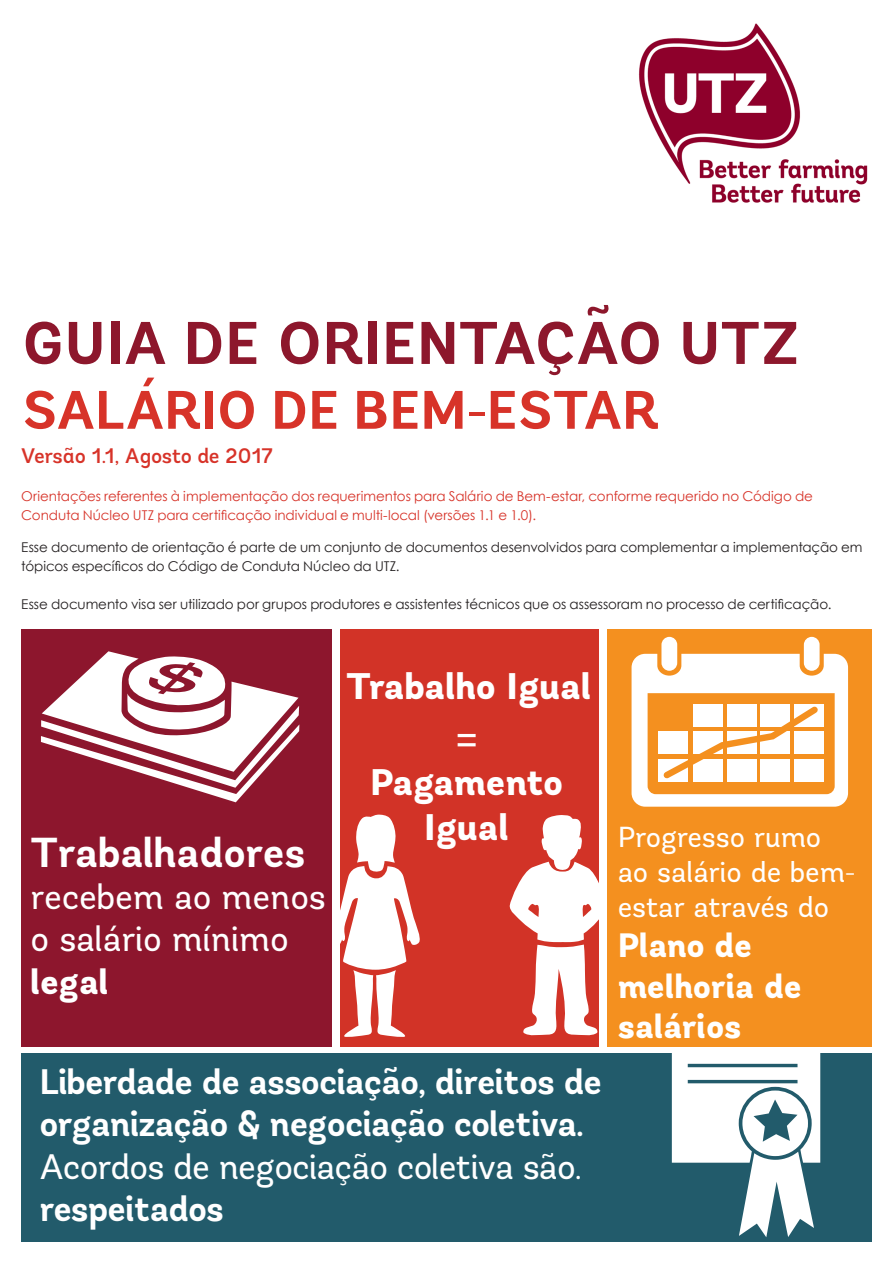
<style>
.page{position:relative;width:893px;height:1263px;background:#fff}
.page>*{position:absolute;margin:0;border:0;box-sizing:border-box;transform-origin:0 0}
.Title_cover{font:700 60px "Andes";letter-spacing:-.015em;color:#8d172c}
.Subtitle_cover{font:700 54px "Andes";letter-spacing:-.02em;color:#d73329}
.t1{font:700 45px "Andes";color:#fff}
.t2{font:700 41.85px "Andes";letter-spacing:-.01em;color:#fff}
.t3{font:800 36.9px/44.4px "Andes";letter-spacing:-.015em;color:#fff;text-align:center}
.t4{font:700 35.4px/42.5px "Andes";letter-spacing:-.03em;color:#fff}
.t5{font:35.4px/42.5px "Andes";letter-spacing:-.01em;color:#fff}
.t6{font:800 33.75px/40.5px "Andes";letter-spacing:-.005em;color:#fff}
.t7{font:28.95px/34.7px "Andes";letter-spacing:-.01em;color:#fff}
.Subtitle_cover-2{font:500 21px "Andes";letter-spacing:-.02em;color:#d73329}
.t8{font:13.5px/18.8px "Century Gothic";letter-spacing:-.005em;color:#231f20}
.t9{font:13.5px/18.8px "Century Gothic";letter-spacing:-.005em;color:#d73329}
.s1{font-weight:800}
.s2{font-weight:400}
</style>
<div class="page">
<img style="left:638px;top:23px;width:230px;height:180px">
<div style="left:21px;top:1053px;width:851px;height:189px;background:#225b6b"></div>
<svg style="left:672px;top:1053px;width:148px;height:184px"></svg>
<div style="left:340px;top:629px;width:258px;height:417px;background:#d23327"></div>
<div style="left:21px;top:629px;width:311px;height:417px;background:#8d162d"></div>
<div style="left:607px;top:629px;width:265px;height:417px;background:#f4901f"></div>
<svg style="left:509px;top:815px;width:90px;height:222px"></svg>
<svg style="left:340px;top:814px;width:80px;height:223px"></svg>
<svg style="left:41px;top:651px;width:258px;height:151px"></svg>
<div style="left:804px;top:637px;width:16px;height:34px;background:#fff;border-radius:8px"></div>
<div style="left:661px;top:637px;width:16px;height:34px;background:#fff;border-radius:8px"></div>
<svg style="left:632px;top:654px;width:216px;height:153px"></svg>
<p class="Title_cover" style="left:21px;top:305px;width:780px">GUIA DE ORIENTAÇÃO UTZ</p>
<p class="Subtitle_cover" style="left:21px;top:376px;width:640px">SALÁRIO DE BEM-ESTAR</p>
<p class="Subtitle_cover-2" style="left:21px;top:443px;width:254px">Versão 1.1, Agosto de 2017</p>
<p class="t9" style="left:21px;top:486px;width:793px">Orientações referentes à implementação dos requerimentos para Salário de Bem-estar, conforme requerido no Código de<br>Conduta Núcleo UTZ para certificação individual e multi-local (versões 1.1 e 1.0).</p>
<p class="t8" style="left:21px;top:538px;width:843px">Esse documento de orientação é parte de um conjunto de documentos desenvolvidos para complementar a implementação em tópicos específicos do Código de Conduta Núcleo da UTZ.</p>
<p class="t8" style="left:21px;top:594px;width:812px">Esse documento visa ser utilizado por grupos produtores e assistentes técnicos que os assessoram no processo de certificação.</p>
<p class="t3" style="left:346px;top:664px;width:247px">Trabalho Igual</p>
<p class="t2" style="left:31px;top:825px;width:276px">Trabalhadores</p>
<p class="t5" style="left:31px;top:875px;width:297px">recebem ao menos o salário mínimo <span class="s1">legal</span></p>
<p class="t1" style="left:456px;top:707px;width:23px">=</p>
<p class="t3" style="left:370px;top:761px;width:195px">Pagamento<br>Igual</p>
<p class="t4" style="left:39px;top:1061px;width:564px">Liberdade de associação, direitos de organização &amp; negociação coletiva.<br><span class="s2">Acordos de negociação coletiva são. </span>respeitados</p>
<p class="t7" style="left:618px;top:820px;width:239px">Progresso rumo ao salário de bem&shy;estar através do</p>
<p class="t6" style="left:618px;top:926px;width:186px">Plano de melhoria de salários</p>
</div>
